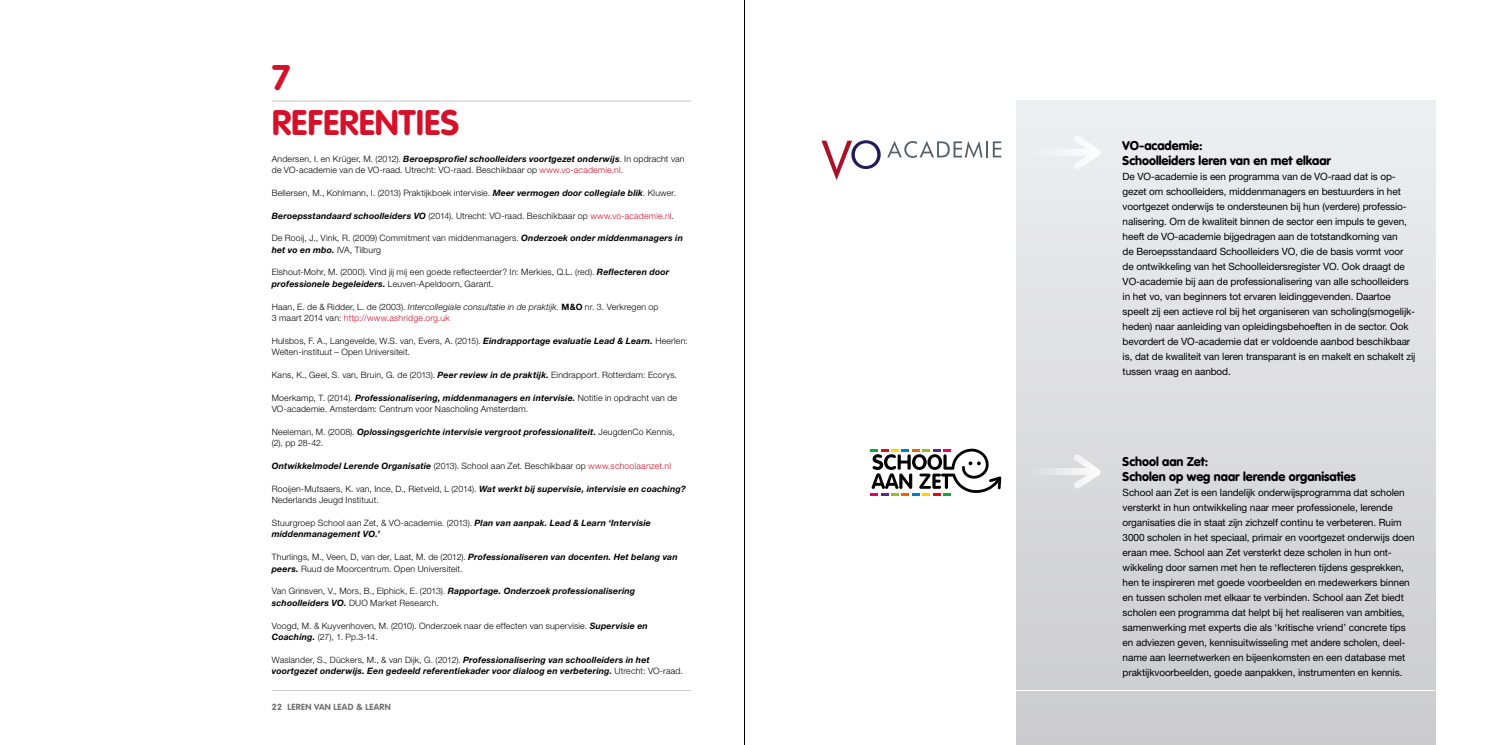
<style>
.page{position:relative;width:1489px;height:745px;background:#fff}
.page>*{position:absolute;margin:0;border:0;box-sizing:border-box;transform-origin:0 0}
.t1{font:700 35px/45px "VAG Rounded";color:#d5112a}
.t2{font:900 12.5px/15px "VAG Rounded";color:#000}
.t3{font:10px/15px "Helvetica Neue";letter-spacing:-.01em;color:#000}
.t4{font:300 8.75px/11.4px "Helvetica Neue";letter-spacing:.02em;color:#000}
.t5{font:italic 700 8.75px/11.4px "Helvetica Neue";letter-spacing:.02em;color:#000}
.t6{font:700 8.75px "VAG Rounded";letter-spacing:.03em;color:#706f6f}
.s1{font-weight:700;font-style:italic}
.s2{color:#d5112a}
.s3{font-style:italic}
.s4{font-weight:700}
.s5{font-weight:300;font-style:normal}
</style>
<div class="page">
<hr style="left:272px;top:689px;width:419px;height:1px;background:#cacacc">
<div style="left:1016px;top:100px;width:419px;height:644px;background:linear-gradient(to bottom,#eeeff1,#cbccce)"></div>
<hr style="left:1016px;top:689px;width:419px;height:1px;background:#fff">
<hr style="left:272px;top:101px;width:419px;height:1px;background:#cacacc">
<svg style="left:1025px;top:453px;width:75px;height:36px"></svg>
<svg style="left:1025px;top:135px;width:75px;height:35px"></svg>
<svg style="left:870px;top:448px;width:131px;height:47px"></svg>
<svg style="left:821px;top:140px;width:59px;height:40px"></svg>
<svg style="left:887px;top:141px;width:114px;height:17px"></svg>
<hr style="left:744px;top:0;width:1px;height:744px;background:#000">
<h1 class="t1" style="left:272px;top:55px;width:189px">7<br>REFERENTIES</h1>
<p class="t4" style="left:272px;top:152px;width:414px">Andersen, I. en Krüger, M. (2012). <span class="s1">Beroepsprofiel schoolleiders voortgezet onderwijs</span>. In opdracht van de VO-academie van de VO-raad. Utrecht: VO-raad. Beschikbaar op <span class="s2">www.vo-academie.nl</span>.</p>
<p class="t4" style="left:272px;top:187px;width:406px">Bellersen, M., Kohlmann, I. (2013) Praktijkboek intervisie. <span class="s1">Meer vermogen door collegiale blik</span>. Kluwer.</p>
<p class="t4" style="left:272px;top:209px;width:404px"><span class="s1">Beroepsstandaard schoolleiders VO</span> (2014). Utrecht: VO-raad. Beschikbaar op <span class="s2">www.vo-academie.nl</span>.</p>
<p class="t4" style="left:272px;top:232px;width:413px">De Rooij, J., Vink, R. (2009) Commitment van middenmanagers. <span class="s1">Onderzoek onder middenmanagers in het vo en mbo.</span> IVA, Tilburg</p>
<p class="t4" style="left:272px;top:266px;width:399px">Elshout-Mohr, M. (2000). Vind jij mij een goede reflecteerder? In: Merkies, Q.L. (red). <span class="s1">Reflecteren door professionele begeleiders.</span> Leuven-Apeldoorn, Garant.</p>
<p class="t4" style="left:272px;top:300px;width:388px">Haan, E. de &amp; Ridder, L. de (2003). <span class="s3">Intercollegiale consultatie in de praktijk.</span> <span class="s4">M&amp;O</span> nr. 3. Verkregen op<br>3 maart 2014 van: <span class="s2">http://www.ashridge.org.uk</span></p>
<p class="t4" style="left:272px;top:334px;width:417px">Hulsbos, F. A., Langevelde, W.S. van, Evers, A. (2015). <span class="s1">Eindrapportage evaluatie Lead &amp; Learn.</span> Heerlen:<br>Welten-instituut – Open Universiteit.</p>
<p class="t4" style="left:272px;top:369px;width:407px">Kans, K., Geel, S. van, Bruin, G. de (2013). <span class="s1">Peer review in de praktijk.</span> Eindrapport. Rotterdam: Ecorys.</p>
<p class="t4" style="left:272px;top:391px;width:407px">Moerkamp, T. (2014). <span class="s1">Professionalisering, middenmanagers en intervisie.</span> Notitie in opdracht van de<br>VO-academie. Amsterdam: Centrum voor Nascholing Amsterdam.</p>
<p class="t5" style="left:272px;top:425px;width:404px"><span class="s5">Neeleman, M. (2008).</span> Oplossingsgerichte intervisie vergroot professionaliteit. <span class="s5">JeugdenCo Kennis, (2), pp 28-42.</span></p>
<p class="t4" style="left:272px;top:460px;width:401px"><span class="s1">Ontwikkelmodel Lerende Organisatie</span> (2013). School aan Zet. Beschikbaar op <span class="s2">www.schoolaanzet.nl</span></p>
<p class="t4" style="left:272px;top:482px;width:415px">Rooijen-Mutsaers, K. van, Ince, D., Rietveld, L (2014). <span class="s1">Wat werkt bij supervisie, intervisie en coaching?<br></span>Nederlands Jeugd Instituut.</p>
<p class="t5" style="left:272px;top:516px;width:380px"><span class="s5">Stuurgroep School aan Zet, &amp; VO-academie. (2013).</span> Plan van aanpak. Lead &amp; Learn ‘Intervisie middenmanagement VO.’</p>
<p class="t4" style="left:272px;top:551px;width:407px">Thurlings, M., Veen, D, van der, Laat, M. de (2012). <span class="s1">Professionaliseren van docenten. Het belang van peers.</span> Ruud de Moorcentrum. Open Universiteit.</p>
<p class="t4" style="left:272px;top:585px;width:365px">Van Grinsven, V., Mors, B., Elphick, E. (2013). <span class="s1">Rapportage. Onderzoek professionalisering schoolleiders VO.</span> DUO Market Research.</p>
<p class="t4" style="left:272px;top:619px;width:377px">Voogd, M. &amp; Kuyvenhoven, M. (2010). Onderzoek naar de effecten van supervisie. <span class="s1">Supervisie en<br>Coaching.</span> (27), 1. Pp.3-14.</p>
<p class="t5" style="left:272px;top:653px;width:413px"><span class="s5">Waslander, S., Dückers, M., &amp; van Dijk, G. (2012).</span> Professionalisering van schoolleiders in het voortgezet onderwijs. Een gedeeld referentiekader voor dialoog en verbetering. <span class="s5">Utrecht: VO-raad.</span></p>
<p class="t6" style="left:272px;top:701px;width:120px">22 LEREN VAN LEAD &amp; LEARN</p>
<h2 class="t2" style="left:1122px;top:138px;width:210px">VO-academie:<br>Schoolleiders leren van en met elkaar</h2>
<p class="t3" style="left:1122px;top:169px;width:294px">De VO-academie is een programma van de VO-raad dat is op&shy;gezet om schoolleiders, middenmanagers en bestuurders in het voortgezet onderwijs te ondersteunen bij hun (verdere) professio&shy;nalisering. Om de kwaliteit binnen de sector een impuls te geven, heeft de VO-academie bijgedragen aan de totstandkoming van<br>de Beroepsstandaard Schoolleiders VO, die de basis vormt voor de ontwikkeling van het Schoolleidersregister VO. Ook draagt de VO-academie bij aan de professionalisering van alle schoolleiders in het vo, van beginners tot ervaren leidinggevenden. Daartoe speelt zij een actieve rol bij het organiseren van scholing(smogelijk&shy;heden) naar aanleiding van opleidingsbehoeften in de sector. Ook bevordert de VO-academie dat er voldoende aanbod beschikbaar is, dat de kwaliteit van leren transparant is en makelt en schakelt zij tussen vraag en aanbod.</p>
<h2 class="t2" style="left:1122px;top:453px;width:235px">School aan Zet:<br>Scholen op weg naar lerende organisaties</h2>
<p class="t3" style="left:1122px;top:484px;width:293px">School aan Zet is een landelijk onderwijsprogramma dat scholen versterkt in hun ontwikkeling naar meer professionele, lerende organisaties die in staat zijn zichzelf continu te verbeteren. Ruim 3000 scholen in het speciaal, primair en voortgezet onderwijs doen eraan mee. School aan Zet versterkt deze scholen in hun ont&shy;wikkeling door samen met hen te reflecteren tijdens gesprekken, hen te inspireren met goede voorbeelden en medewerkers binnen en tussen scholen met elkaar te verbinden. School aan Zet biedt scholen een programma dat helpt bij het realiseren van ambities, samenwerking met experts die als ‘kritische vriend’ concrete tips en adviezen geven, kennisuitwisseling met andere scholen, deel&shy;name aan leernetwerken en bijeenkomsten en een database met praktijkvoorbeelden, goede aanpakken, instrumenten en kennis.</p>
</div>
